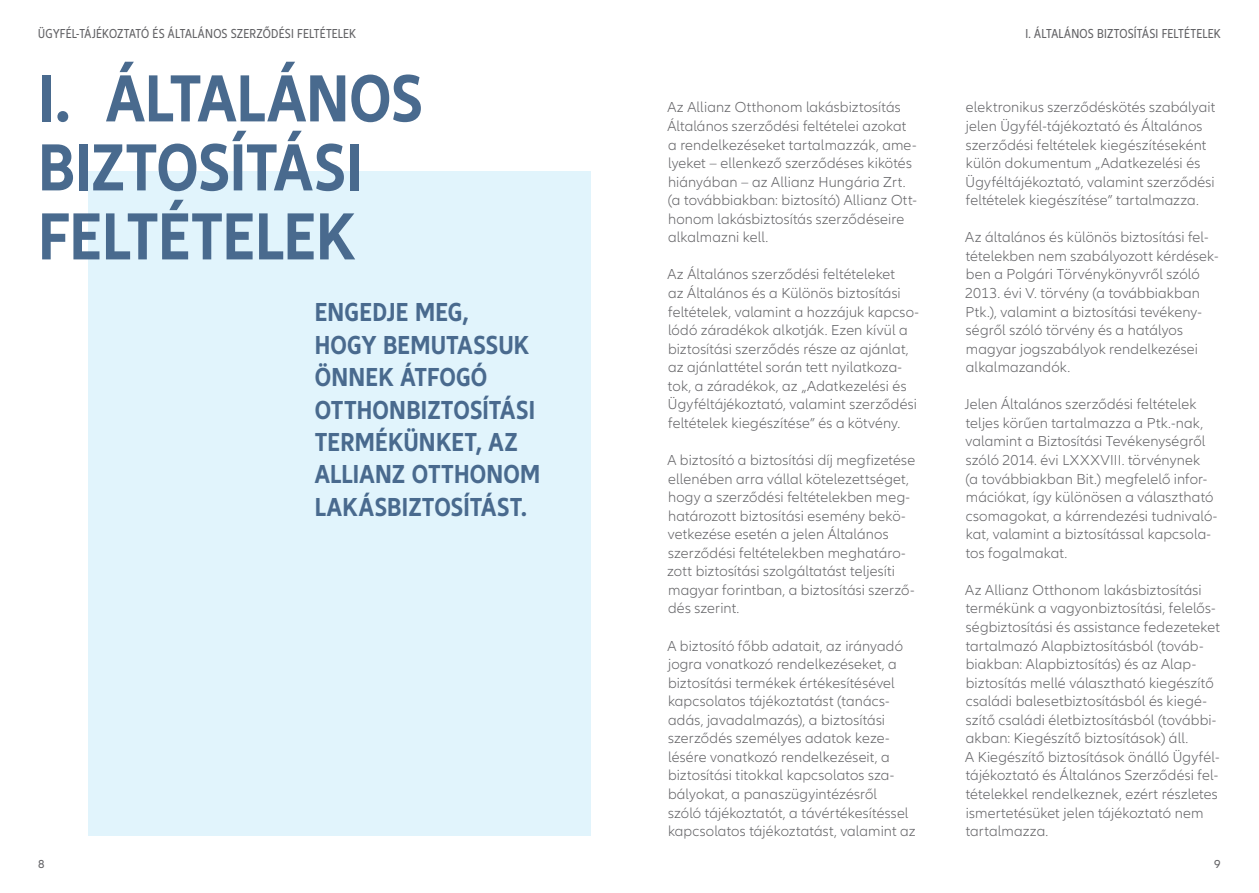
<style>
.page{position:relative;width:1259px;height:893px;background:#fff}
.page>*{position:absolute;margin:0;border:0;box-sizing:border-box;transform-origin:0 0}
.CIM_46_HU{font:700 condensed 69px/69px "Allianz Neo";letter-spacing:-.005em;color:#496a8e}
.Intro_Caps_24pt{font:700 condensed 27px/32.4px "Allianz Neo";letter-spacing:.01em;color:#496a8e}
.t1{font:300 15px/18.6px "Allianz Neo";letter-spacing:.005em;color:#636366}
.t2{font:condensed 13.5px "Allianz Neo";letter-spacing:.015em;color:#636366}
.t3{font:12px "Allianz Neo";color:#636366}
</style>
<div class="page">
<div style="left:89px;top:171px;width:502px;height:665px;background:#e1f4fc"></div>
<p class="t2" style="left:38px;top:26px;width:319px">ÜGYFÉL-TÁJÉKOZTATÓ ÉS ÁLTALÁNOS SZERZŐDÉSI FELTÉTELEK</p>
<p class="t2" style="left:1025px;top:26px;width:48px">I. ÁLTALÁNOS</p>
<p class="t2" style="left:1097px;top:26px;width:7px">BIZTOS</p>
<p class="t2" style="left:1133px;top:26px;width:10px">ÍTÁSI</p>
<p class="t2" style="left:1161px;top:26px;width:24px">FE LTÉTE</p>
<p class="t2" style="left:1202px;top:26px;width:13px">LEK</p>
<p class="CIM_46_HU" style="left:38px;top:66px;width:386px">I. ÁLTALÁNOS<br>BIZTOSÍTÁSI<br>FELTÉTELEK</p>
<p class="Intro_Caps_24pt" style="left:315px;top:297px;width:227px">ENGEDJE MEG,<br>HOGY BEMUTASSUK<br>ÖNNEK ÁTFOGÓ<br>OTTHONBIZTOSÍTÁSI<br>TERMÉKÜNKET, AZ<br>ALLIANZ OTTHONOM<br>LAKÁSBIZTOSÍTÁST.</p>
<p class="t1" style="left:667px;top:99px;width:251px">Az Allianz Otthonom lakásbiztosítás Általános szerződési feltételei azokat a rendelkezéseket tartalmazzák, ame&shy;lyeket – ellenkező szerződéses kikötés hiányában – az Allianz Hungária Zrt. (a továbbiakban: biztosító) Allianz Ott&shy;honom lakásbiztosítás szerződéseire alkalmazni kell.</p>
<p class="t1" style="left:667px;top:266px;width:253px">Az Általános szerződési feltételeket<br>az Általános és a Különös biztosítási feltételek, valamint a hozzájuk kapcso&shy;lódó záradékok alkotják. Ezen kívül a biztosítási szerződés része az ajánlat, az ajánlattétel során tett nyilatkoza&shy;tok, a záradékok, az „Adatkezelési és Ügyféltájékoztató, valamint szerződési feltételek kiegészítése” és a kötvény.</p>
<p class="t1" style="left:667px;top:451px;width:249px">A biztosító a biztosítási díj megfizetése ellenében arra vállal kötelezettséget, hogy a szerződési feltételekben meg&shy;határozott biztosítási esemény bekö&shy;vetkezése esetén a jelen Általános szerződési feltételekben meghatáro&shy;zott biztosítási szolgáltatást teljesíti magyar forintban, a biztosítási szerző&shy;dés szerint.</p>
<p class="t1" style="left:667px;top:637px;width:250px">A biztosító főbb adatait, az irányadó jogra vonatkozó rendelkezéseket, a biztosítási termékek értékesítésével kapcsolatos tájékoztatást (tanács&shy;adás, javadalmazás), a biztosítási szerződés személyes adatok keze&shy;lésére vonatkozó rendelkezéseit, a biztosítási titokkal kapcsolatos sza&shy;bályokat, a panaszügyintézésről<br>szóló tájékoztatót, a távértékesítéssel kapcsolatos tájékoztatást, valamint az</p>
<p class="t1" style="left:965px;top:99px;width:251px">elektronikus szerződéskötés szabályait jelen Ügyfél-tájékoztató és Általános szerződési feltételek kiegészítéseként külön dokumentum „Adatkezelési és Ügyféltájékoztató, valamint szerződési feltételek kiegészítése” tartalmazza.</p>
<p class="t1" style="left:965px;top:229px;width:254px">Az általános és különös biztosítási fel&shy;tételekben nem szabályozott kérdések&shy;ben a Polgári Törvénykönyvről szóló 2013. évi V. törvény (a továbbiakban Ptk.), valamint a biztosítási tevékeny&shy;ségről szóló törvény és a hatályos magyar jogszabályok rendelkezései alkalmazandók.</p>
<p class="t1" style="left:964px;top:395px;width:254px">Jelen Általános szerződési feltételek teljes körűen tartalmazza a Ptk.-nak, valamint a Biztosítási Tevékenységről szóló 2014. évi LXXXVIII. törvénynek<br>(a továbbiakban Bit.) megfelelő infor&shy;mációkat, így különösen a választható csomagokat, a kárrendezési tudnivaló&shy;kat, valamint a biztosítással kapcsola&shy;tos fogalmakat.</p>
<p class="t1" style="left:965px;top:581px;width:256px">Az Allianz Otthonom lakásbiztosítási termékünk a vagyonbiztosítási, felelős&shy;ségbiztosítási és assistance fedezeteket tartalmazó Alapbiztosításból (továb&shy;biakban: Alapbiztosítás) és az Alap&shy;biztosítás mellé választható kiegészítő családi balesetbiztosításból és kiegé&shy;szítő családi életbiztosításból (további&shy;akban: Kiegészítő biztosítások) áll.</p>
<p class="t1" style="left:965px;top:748px;width:256px">A Kiegészítő biztosítások önálló Ügyfél&shy;tájékoztató és Általános Szerződési fel&shy;tételekkel rendelkeznek, ezért részletes ismertetésüket jelen tájékoztató nem tartalmazza.</p>
<p class="t3" style="left:38px;top:857px;width:8px">8</p>
<p class="t3" style="left:1214px;top:857px;width:8px">9</p>
</div>
